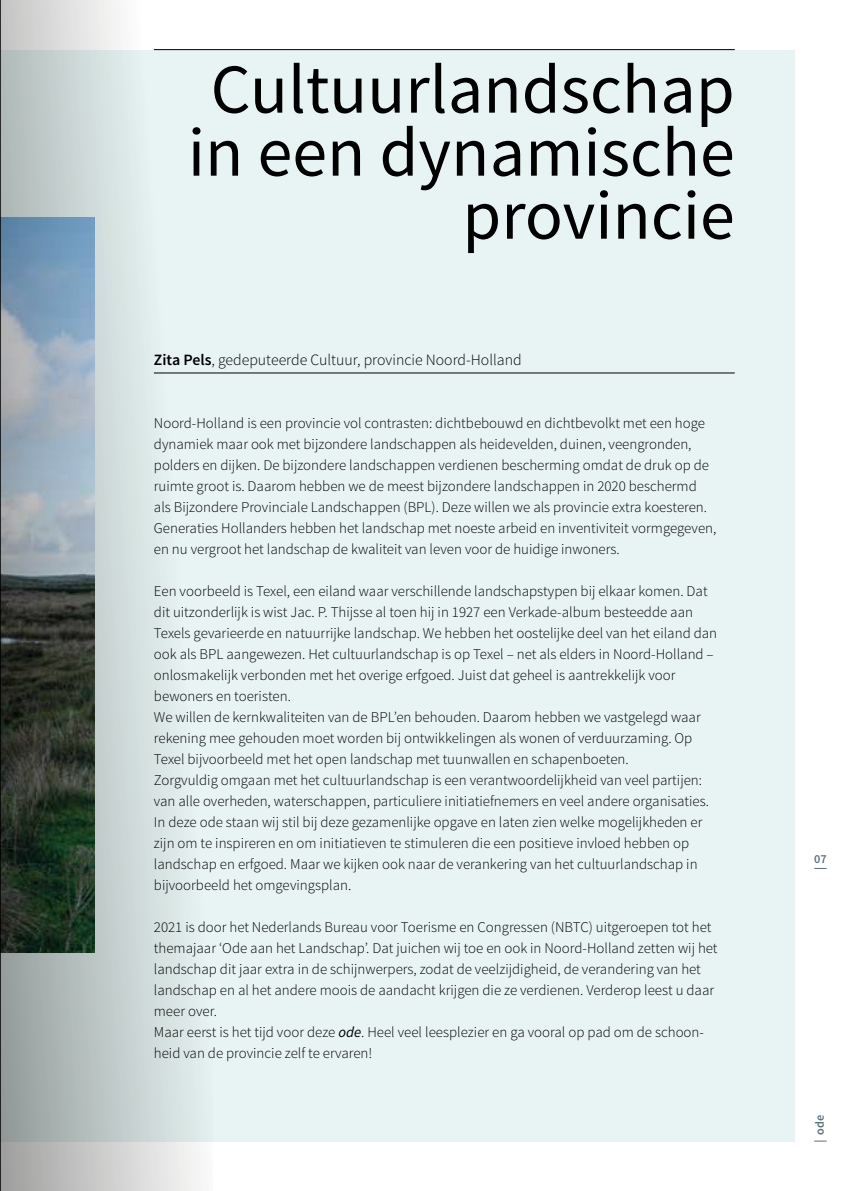
<style>
.page{position:relative;width:844px;height:1191px;background:#fff}
.page>*{position:absolute;margin:0;border:0;box-sizing:border-box;transform-origin:0 0}
.t1{font:70px/63px "Source Sans Pro";color:#000;text-align:right}
.t2{font:300 15.75px "Source Sans Pro";color:#000}
.t3{font:300 14.88px/21px "Source Sans Pro";color:#000}
.t4{font:600 12.25px "Source Sans Pro";color:#5b707e}
.s1{font-weight:600}
.s2{font-weight:400;font-style:italic}
</style>
<div class="page">
<svg style="left:814px;top:868px;width:12px;height:1px"></svg>
<svg style="left:814px;top:1140px;width:12px;height:1px"></svg>
<div style="left:0;top:50px;width:794px;height:1091px;background:#e7f4f3"></div>
<hr style="left:154px;top:372px;width:580px;height:1px;background:#000">
<hr style="left:154px;top:49px;width:580px;height:1px;background:#000">
<svg style="left:1px;top:0;width:211px;height:1191px"></svg>
<hr style="left:0;top:0;width:1px;height:1191px;background:#000">
<h1 class="t1" style="left:188px;top:59px;width:548px">Cultuurlandschap in een dynamische provincie</h1>
<p class="t2" style="left:154px;top:350px;width:369px"><span class="s1">Zita Pels</span>, gedeputeerde Cultuur, provincie Noord-Holland</p>
<p class="t3" style="left:154px;top:412px;width:564px">Noord-Holland is een provincie vol contrasten: dichtbebouwd en dichtbevolkt met een hoge dynamiek maar ook met bijzondere landschappen als heidevelden, duinen, veengronden, polders en dijken. De bijzondere landschappen verdienen bescherming omdat de druk op de ruimte groot is. Daarom hebben we de meest bijzondere landschappen in 2020 beschermd als Bijzondere Provinciale Landschappen (BPL). Deze willen we als provincie extra koesteren.<br>Generaties Hollanders hebben het landschap met noeste arbeid en inventiviteit vormgegeven, en nu vergroot het landschap de kwaliteit van leven voor de huidige inwoners.</p>
<p class="t3" style="left:154px;top:580px;width:564px">Een voorbeeld is Texel, een eiland waar verschillende landschapstypen bij elkaar komen. Dat dit uitzonderlijk is wist Jac. P. Thijsse al toen hij in 1927 een Verkade-album besteedde aan Texels gevarieerde en natuurrijke landschap. We hebben het oostelijke deel van het eiland dan ook als BPL aangewezen. Het cultuurlandschap is op Texel – net als elders in Noord-Holland – onlosmakelijk verbonden met het overige erfgoed. Juist dat geheel is aantrekkelijk voor bewoners en toeristen.<br>We willen de kernkwaliteiten van de BPL’en behouden. Daarom hebben we vastgelegd waar rekening mee gehouden moet worden bij ontwikkelingen als wonen of verduurzaming. Op Texel bijvoorbeeld met het open landschap met tuunwallen en schapenboeten.<br>Zorgvuldig omgaan met het cultuurlandschap is een verantwoordelijkheid van veel partijen: van alle overheden, waterschappen, particuliere initiatiefnemers en veel andere organisaties.<br>In deze ode staan wij stil bij deze gezamenlijke opgave en laten zien welke mogelijkheden er zijn om te inspireren en om initiatieven te stimuleren die een positieve invloed hebben op landschap en erfgoed. Maar we kijken ook naar de verankering van het cultuurlandschap in bijvoorbeeld het omgevingsplan.</p>
<p class="t3" style="left:154px;top:916px;width:565px">2021 is door het Nederlands Bureau voor Toerisme en Congressen (NBTC) uitgeroepen tot het themajaar ‘Ode aan het Landschap’. Dat juichen wij toe en ook in Noord-Holland zetten wij het landschap dit jaar extra in de schijnwerpers, zodat de veelzijdigheid, de verandering van het landschap en al het andere moois de aandacht krijgen die ze verdienen. Verderop leest u daar meer over.<br>Maar eerst is het tijd voor deze <span class="s2">ode</span>. Heel veel leesplezier en ga vooral op pad om de schoon&shy;heid van de provincie zelf te ervaren!</p>
<p class="t4" style="left:814px;top:850px;width:14px">07</p>
<p class="t4" style="left:811px;top:1135px;width:21px;rotate:-90deg">ode</p>
</div>
